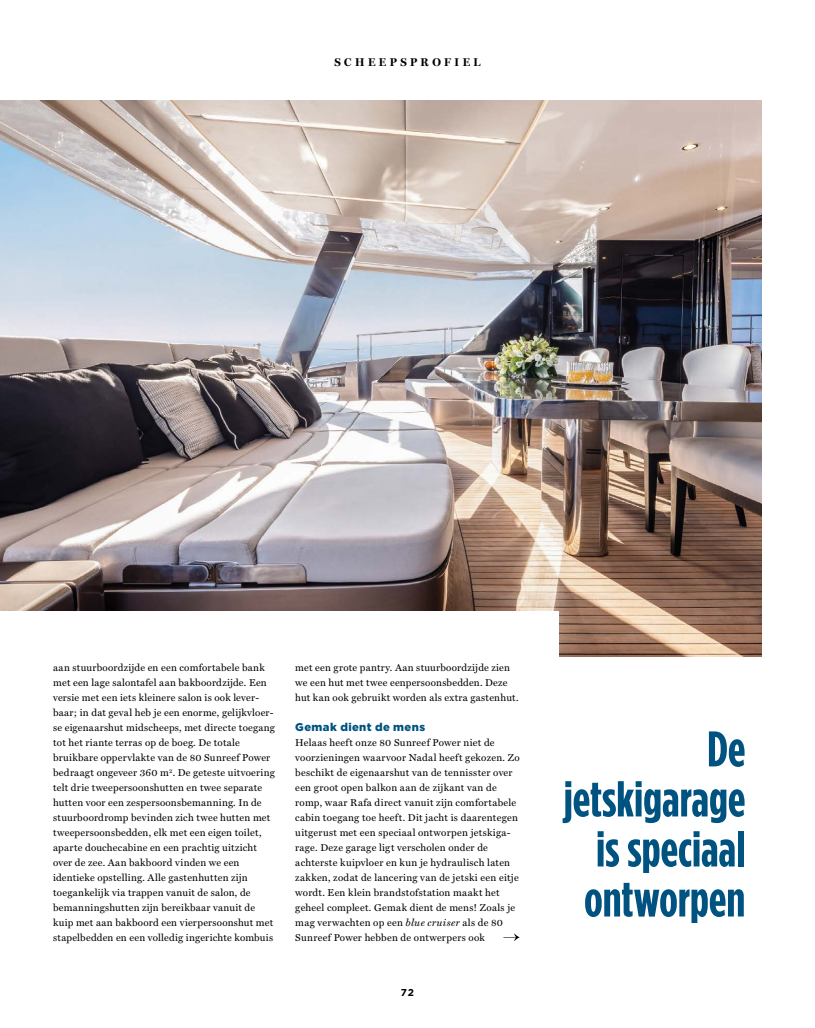
<style>
.page{position:relative;width:815px;height:1028px;background:#fff}
.page>*{position:absolute;margin:0;border:0;box-sizing:border-box;transform-origin:0 0}
.t1{font:700 50px/50px "Gotham Condensed";letter-spacing:-.005em;color:#005380;text-align:right}
.t2{font:900 11.25px "Gotham";letter-spacing:.035em;color:#005380}
.t3{font:700 11.25px "Miller Display";letter-spacing:.31em;color:#000}
.t4{font:10px/15px "Miller Text";letter-spacing:.025em;color:#000}
.t5{font:700 10px "Gotham";color:#000}
.s1{font-style:italic}
</style>
<div class="page">
<img style="left:0;top:101px;width:762px;height:555px">
<div style="left:0;top:611px;width:559px;height:120px;background:#fff"></div>
<svg style="left:503px;top:933px;width:17px;height:8px"></svg>
<p class="t3" style="left:334px;top:56px;width:148px">SCHEEPSPROFIEL</p>
<p class="t4" style="left:53px;top:660px;width:223px">aan stuurboordzijde en een comfortabele bank met een lage salontafel aan bakboordzijde. Een versie met een iets kleinere salon is ook lever&shy;baar; in dat geval heb je een enorme, gelijkvloer&shy;se eigenaarshut midscheeps, met directe toegang tot het riante terras op de boeg. De totale bruikbare oppervlakte van de 80 Sunreef Power bedraagt ongeveer 360 m<sup>2</sup>. De geteste uitvoering telt drie tweepersoonshutten en twee separate hutten voor een zespersoonsbemanning. In de stuurboordromp bevinden zich twee hutten met tweepersoonsbedden, elk met een eigen toilet, aparte douchecabine en een prachtig uitzicht over de zee. Aan bakboord vinden we een identieke opstelling. Alle gastenhutten zijn toegankelijk via trappen vanuit de salon, de bemanningshutten zijn bereikbaar vanuit de kuip met aan bakboord een vierpersoonshut met stapelbedden en een volledig ingerichte kombuis</p>
<p class="t4" style="left:295px;top:660px;width:225px">met een grote pantry. Aan stuurboordzijde zien we een hut met twee eenpersoonsbedden. Deze hut kan ook gebruikt worden als extra gastenhut.</p>
<p class="t2" style="left:295px;top:719px;width:131px">Gemak dient de mens</p>
<p class="t4" style="left:295px;top:735px;width:226px">Helaas heeft onze 80 Sunreef Power niet de voorzieningen waarvoor Nadal heeft gekozen. Zo beschikt de eigenaarshut van de tennisster over een groot open balkon aan de zijkant van de romp, waar Rafa direct vanuit zijn comfortabele cabin toegang toe heeft. Dit jacht is daarentegen uitgerust met een speciaal ontworpen jetskiga&shy;rage. Deze garage ligt verscholen onder de achterste kuipvloer en kun je hydraulisch laten zakken, zodat de lancering van de jetski een eitje wordt. Een klein brandstofstation maakt het geheel compleet. Gemak dient de mens! Zoals je mag verwachten op een <span class="s1">blue cruiser</span> als de 80<br>Sunreef Power hebben de ontwerpers ook</p>
<p class="t1" style="left:564px;top:722px;width:183px">De jetskigarage is speciaal ontworpen</p>
<p class="t5" style="left:401px;top:986px;width:15px">72</p>
</div>
